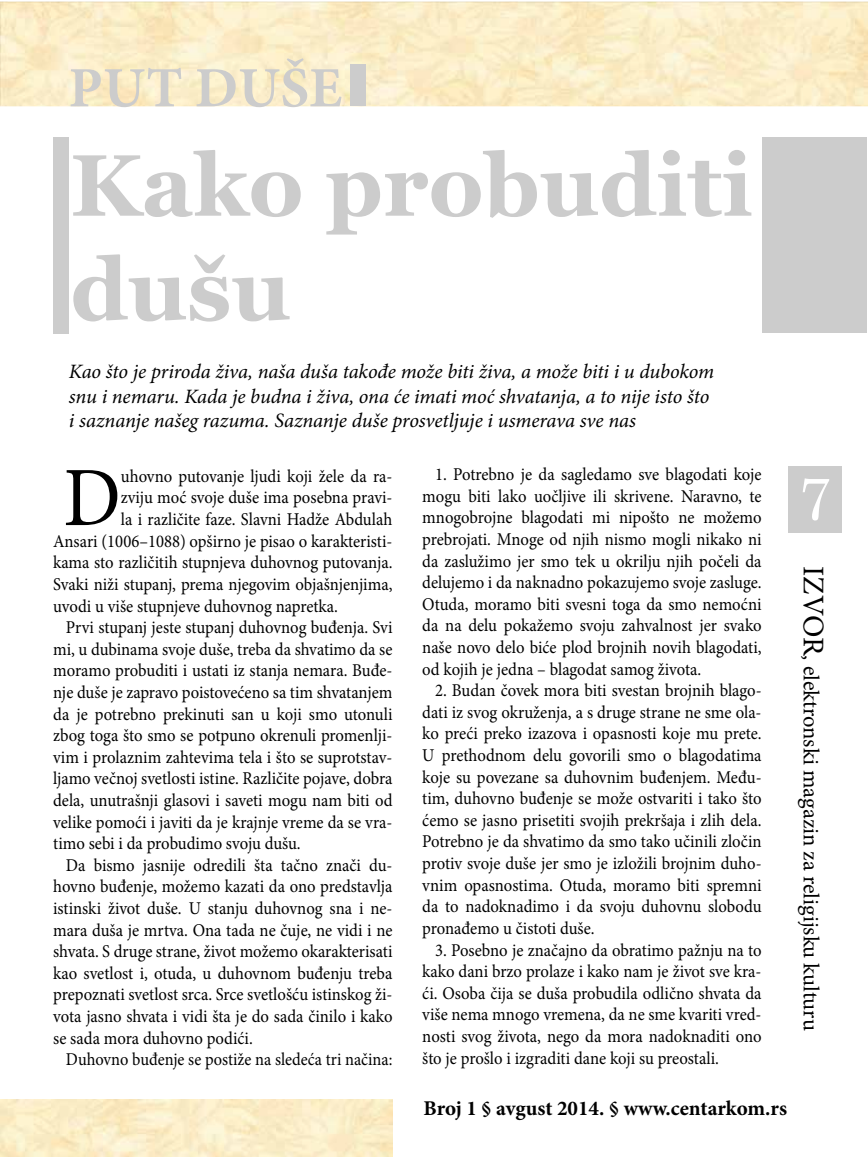
<style>
.page{position:relative;width:868px;height:1157px;background:#fff}
.page>*{position:absolute;margin:0;border:0;box-sizing:border-box;transform-origin:0 0}
.t1{font:700 87px/104.4px "Georgia";color:#ccc}
.t2{font:84.45px "Minion Pro";color:#000;scale:.93 1}
.t3{font:60px "Century";color:#fff}
.t4{font:700 57px "Minion Pro";letter-spacing:.01em;color:#ccc}
.t5{font:22.5px "Minion Pro";letter-spacing:-.005em;color:#000}
.t6{font:700 21px "Minion Pro";color:#000}
.t7{font:italic 20.4px/24.5px "Minion Pro";letter-spacing:-.005em;color:#000}
.t8{font:18px/21.6px "Minion Pro";color:#000;text-align:justify;scale:.93 1}
.t9{font:18px "Minion Pro";color:#000;scale:.91 1}
.s1{font-size:30px}
</style>
<div class="page">
<img style="left:0;top:1px;width:1px;height:105px">
<div style="left:787px;top:466px;width:54px;height:67px;background:#ccc"></div>
<div style="left:351px;top:64px;width:15px;height:42px;background:#ccc"></div>
<div style="left:762px;top:137px;width:105px;height:196px;background:#ccc"></div>
<div style="left:53px;top:137px;width:15px;height:196px;background:#ccc"></div>
<h3 class="t4" style="left:68px;top:48px;width:275px">PUT DUŠE</h3>
<h1 class="t1" style="left:70px;top:133px;width:684px">Kako probuditi dušu</h1>
<p class="t7" style="left:69px;top:360px;width:646px">Kao što je priroda živa, naša duša takođe može biti živa, a može biti i u dubokom snu i nemaru. Kada je budna i živa, ona će imati moć shvatanja, a to nije isto što i saznanje našeg razuma. Saznanje duše prosvetljuje i usmerava sve nas</p>
<h2 class="t2" style="left:63px;top:441px;width:63px">D</h2>
<p class="t8" style="left:121px;top:465px;width:293px">uhovno putovanje ljudi koji žele da ra-</p>
<p class="t8" style="left:121px;top:487px;width:293px">zviju moć svoje duše ima posebna pravi-</p>
<p class="t8" style="left:121px;top:508px;width:293px">la i različite faze. Slavni Hadže Abdulah</p>
<p class="t8" style="left:53px;top:530px;width:366px">Ansari (1006–1088) opširno je pisao o karakteristi-</p>
<p class="t8" style="left:53px;top:552px;width:366px">kama sto različitih stupnjeva duhovnog putovanja.</p>
<p class="t8" style="left:53px;top:573px;width:366px">Svaki niži stupanj, prema njegovim objašnjenjima,</p>
<p class="t8" style="left:53px;top:595px;width:308px">uvodi u više stupnjeve duhovnog napretka.</p>
<p class="t8" style="left:66px;top:616px;width:352px">Prvi stupanj jeste stupanj duhovnog buđenja. Svi</p>
<p class="t8" style="left:53px;top:638px;width:366px">mi, u dubinama svoje duše, treba da shvatimo da se</p>
<p class="t8" style="left:53px;top:660px;width:366px">moramo probuditi i ustati iz stanja nemara. Buđe-</p>
<p class="t8" style="left:53px;top:681px;width:366px">nje duše je zapravo poistovećeno sa tim shvatanjem</p>
<p class="t8" style="left:53px;top:703px;width:366px">da je potrebno prekinuti san u koji smo utonuli</p>
<p class="t8" style="left:53px;top:724px;width:366px">zbog toga što smo se potpuno okrenuli promenlji-</p>
<p class="t8" style="left:53px;top:746px;width:366px">vim i prolaznim zahtevima tela i što se suprotstav-</p>
<p class="t8" style="left:53px;top:768px;width:366px">ljamo večnoj svetlosti istine. Različite pojave, dobra</p>
<p class="t8" style="left:53px;top:789px;width:366px">dela, unutrašnji glasovi i saveti mogu nam biti od</p>
<p class="t8" style="left:53px;top:811px;width:366px">velike pomoći i javiti da je krajnje vreme da se vra-</p>
<p class="t8" style="left:53px;top:832px;width:268px">timo sebi i da probudimo svoju dušu.</p>
<p class="t8" style="left:66px;top:854px;width:352px">Da bismo jasnije odredili šta tačno znači du-</p>
<p class="t8" style="left:53px;top:876px;width:366px">hovno buđenje, možemo kazati da ono predstavlja</p>
<p class="t8" style="left:53px;top:897px;width:366px">istinski život duše. U stanju duhovnog sna i ne-</p>
<p class="t8" style="left:53px;top:919px;width:366px">mara duša je mrtva. Ona tada ne čuje, ne vidi i ne</p>
<p class="t8" style="left:53px;top:940px;width:366px">shvata. S druge strane, život možemo okarakterisati</p>
<p class="t8" style="left:53px;top:962px;width:366px">kao svetlost i, otuda, u duhovnom buđenju treba</p>
<p class="t8" style="left:53px;top:984px;width:366px">prepoznati svetlost srca. Srce svetlošću istinskog ži-</p>
<p class="t8" style="left:53px;top:1005px;width:366px">vota jasno shvata i vidi šta je do sada činilo i kako</p>
<p class="t8" style="left:53px;top:1027px;width:216px">se sada mora duhovno podići.</p>
<p class="t9" style="left:66px;top:1047px;width:360px">Duhovno buđenje se postiže na sledeća tri načina:</p>
<p class="t8" style="left:422px;top:463px;width:366px;text-indent:13px">1. Potrebno je da sagledamo sve blagodati koje mogu biti lako uočljive ili skrivene. Naravno, te mnogobrojne blagodati mi nipošto ne možemo prebrojati. Mnoge od njih nismo mogli nikako ni da zaslužimo jer smo tek u okrilju njih počeli da delujemo i da naknadno pokazujemo svoje zasluge.<br>Otuda, moramo biti svesni toga da smo nemoćni da na delu pokažemo svoju zahvalnost jer svako naše novo delo biće plod brojnih novih blagodati, od kojih je jedna – blagodat samog života.</p>
<p class="t8" style="left:422px;top:679px;width:366px;text-indent:13px">2. Budan čovek mora biti svestan brojnih blago&shy;dati iz svog okruženja, a s druge strane ne sme ola&shy;ko preći preko izazova i opasnosti koje mu prete.<br>U prethodnom delu govorili smo o blagodatima koje su povezane sa duhovnim buđenjem. Među&shy;tim, duhovno buđenje se može ostvariti i tako što ćemo se jasno prisetiti svojih prekršaja i zlih dela.<br>Potrebno je da shvatimo da smo tako učinili zločin protiv svoje duše jer smo je izložili brojnim duho&shy;vnim opasnostima. Otuda, moramo biti spremni da to nadoknadimo i da svoju duhovnu slobodu pronađemo u čistoti duše.</p>
<p class="t8" style="left:422px;top:939px;width:366px;text-indent:13px">3. Posebno je značajno da obratimo pažnju na to kako dani brzo prolaze i kako nam je život sve kra&shy;ći. Osoba čija se duša probudila odlično shvata da više nema mnogo vremena, da ne sme kvariti vred&shy;nosti svog života, nego da mora nadoknaditi ono što je prošlo i izgraditi dane koji su preostali.</p>
<h3 class="t3" style="left:798px;top:447px;width:35px">7</h3>
<p class="t5" style="left:826px;top:566px;width:466px;rotate:90deg"><span class="s1">IZVOR</span>, elektronski magazin za religijsku kulturu</p>
<p class="t6" style="left:423px;top:1093px;width:365px">Broj 1 § avgust 2014. § www.centarkom.rs</p>
</div>
